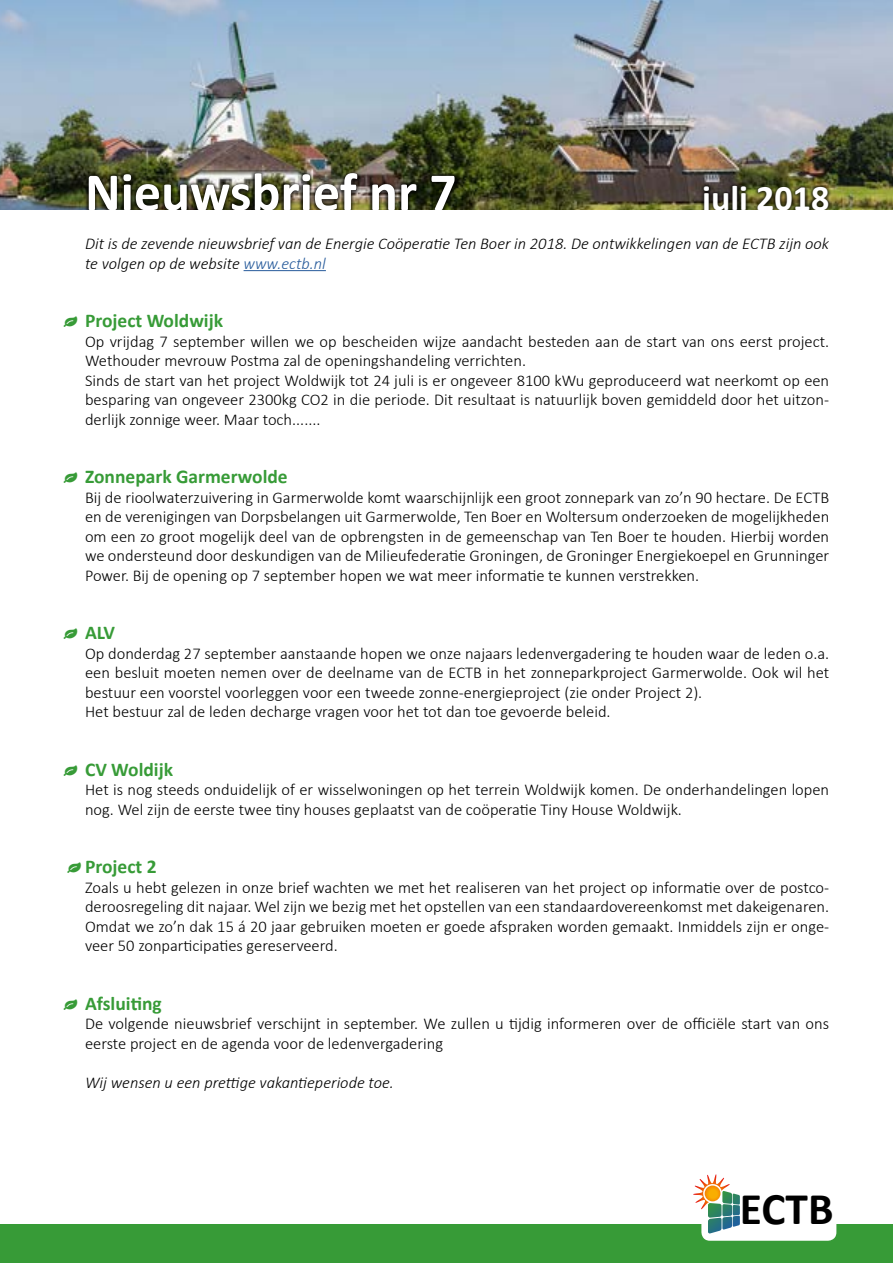
<style>
.page{position:relative;width:893px;height:1263px;background:#fff}
.page>*{position:absolute;margin:0;border:0;box-sizing:border-box;transform-origin:0 0}
.t1{font:700 54px "Calibri";color:#fff}
.t2{font:700 45.45px "Calibri";color:#000}
.t3{font:700 36px "Calibri";color:#fff}
.t4{font:700 19.5px "Calibri";color:#379b37}
.t5{font:300 16.5px/19.5px "Calibri";color:#000}
.t6{font:italic 300 16.5px/19.5px "Calibri";color:#000}
.s1{color:#275b9b}
</style>
<div class="page">
<img style="left:0;top:0;width:893px;height:210px">
<div style="left:85px;top:172px;width:747px;height:48px;background:#000;opacity:.75"></div>
<div style="left:0;top:1224px;width:893px;height:39px;background:#379b37"></div>
<div style="left:0;top:210px;width:893px;height:58px;background:#fff"></div>
<hr style="left:244px;top:270px;width:82px;height:1px;background:#275b9b">
<div style="left:701px;top:1173px;width:135px;height:68px;background:#fff;border-radius:9px"></div>
<svg style="left:693px;top:1174px;width:47px;height:60px"></svg>
<h1 class="t1" style="left:85px;top:159px;width:373px">Nieuwsbrief nr 7</h1>
<h3 class="t3" style="left:702px;top:176px;width:129px">juli 2018</h3>
<p class="t6" style="left:85px;top:234px;width:746px">Dit is de zevende nieuwsbrief van de Energie Coöperatie Ten Boer in 2018. De ontwikkelingen van de ECTB zijn ook te volgen op de website <span class="s1">www.ectb.nl</span></p>
<p class="t4" style="left:64px;top:308px;width:161px">● Project Woldwijk</p>
<p class="t5" style="left:85px;top:331px;width:746px">Op vrijdag 7 september willen we op bescheiden wijze aandacht besteden aan de start van ons eerst project.<br>Wethouder mevrouw Postma zal de openingshandeling verrichten.<br>Sinds de start van het project Woldwijk tot 24 juli is er ongeveer 8100 kWu geproduceerd wat neerkomt op een besparing van ongeveer 2300kg CO2 in die periode. Dit resultaat is natuurlijk boven gemiddeld door het uitzon&shy;derlijk zonnige weer. Maar toch.......</p>
<p class="t4" style="left:64px;top:464px;width:225px">● Zonnepark Garmerwolde</p>
<p class="t5" style="left:85px;top:487px;width:746px;text-align:justify">Bij de rioolwaterzuivering in Garmerwolde komt waarschijnlijk een groot zonnepark van zo’n 90 hectare. De ECTB en de verenigingen van Dorpsbelangen uit Garmerwolde, Ten Boer en Woltersum onderzoeken de mogelijkheden om een zo groot mogelijk deel van de opbrengsten in de gemeenschap van Ten Boer te houden. Hierbij worden we ondersteund door deskundigen van de Milieufederatie Groningen, de Groninger Energiekoepel en Grunninger Power. Bij de opening op 7 september hopen we wat meer informatie te kunnen verstrekken.</p>
<p class="t4" style="left:64px;top:620px;width:53px">● ALV</p>
<p class="t5" style="left:85px;top:643px;width:746px">Op donderdag 27 september aanstaande hopen we onze najaars ledenvergadering te houden waar de leden o.a. een besluit moeten nemen over de deelname van de ECTB in het zonneparkproject Garmerwolde. Ook wil het bestuur een voorstel voorleggen voor een tweede zonne-energieproject (zie onder Project 2).<br>Het bestuur zal de leden decharge vragen voor het tot dan toe gevoerde beleid.</p>
<p class="t4" style="left:64px;top:757px;width:111px">● CV Woldijk</p>
<p class="t5" style="left:85px;top:780px;width:746px">Het is nog steeds onduidelijk of er wisselwoningen op het terrein Woldwijk komen. De onderhandelingen lopen nog. Wel zijn de eerste twee tiny houses geplaatst van de coöperatie Tiny House Woldwijk.</p>
<p class="t4" style="left:68px;top:854px;width:91px">● Project 2</p>
<p class="t5" style="left:85px;top:877px;width:746px;text-align:justify">Zoals u hebt gelezen in onze brief wachten we met het realiseren van het project op informatie over de postco&shy;deroosregeling dit najaar. Wel zijn we bezig met het opstellen van een standaardovereenkomst met dakeigenaren.<br>Omdat we zo’n dak 15 á 20 jaar gebruiken moeten er goede afspraken worden gemaakt. Inmiddels zijn er onge&shy;veer 50 zonparticipaties gereserveerd.</p>
<p class="t4" style="left:64px;top:991px;width:100px">● Afsluiting</p>
<p class="t5" style="left:85px;top:1014px;width:746px">De volgende nieuwsbrief verschijnt in september. We zullen u tijdig informeren over de officiële start van ons eerste project en de agenda voor de ledenvergadering</p>
<p class="t6" style="left:85px;top:1072px;width:310px">Wij wensen u een prettige vakantieperiode toe.</p>
<h2 class="t2" style="left:740px;top:1181px;width:95px">ECTB</h2>
</div>
